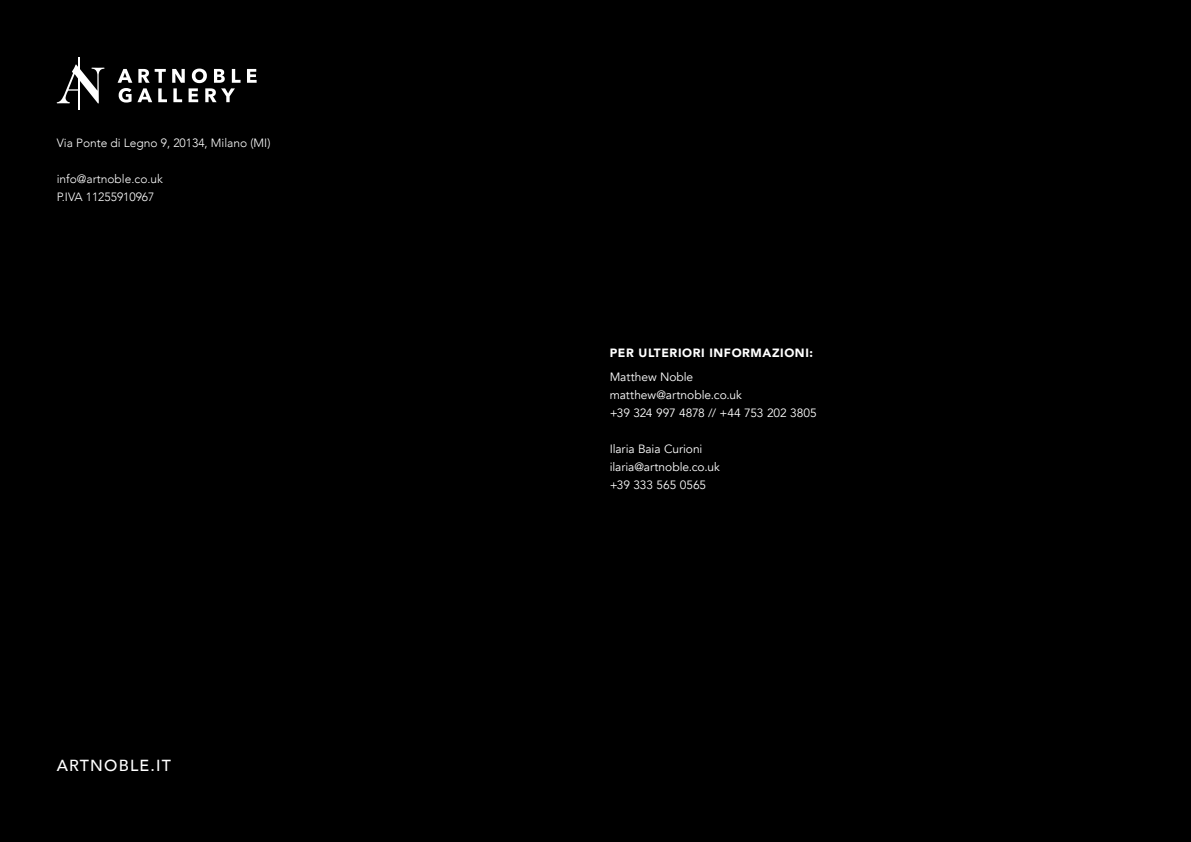
<style>
.page{position:relative;width:1191px;height:842px;background:#000}
.page>*{position:absolute;margin:0;border:0;box-sizing:border-box;transform-origin:0 0}
.t1{font:500 16px "Avenir";letter-spacing:.075em;color:#fff}
.t2{font:12px/18px "Avenir";letter-spacing:-.005em;color:#fff}
.t3{font:300 12px/18px "Avenir";color:#fff}
.t4{font:900 12px "Avenir";letter-spacing:.05em;color:#fff}
</style>
<div class="page">
<svg style="left:247px;top:69px;width:10px;height:14px"></svg>
<svg style="left:118px;top:69px;width:122px;height:34px"></svg>
<svg style="left:57px;top:64px;width:47px;height:40px"></svg>
<hr style="left:78px;top:57px;width:1px;height:53px;background:#fff">
<p class="t3" style="left:57px;top:134px;width:215px">Via Ponte di Legno 9, 20134, Milano (MI)</p>
<p class="t3" style="left:57px;top:170px;width:108px">info@artnoble.co.uk<br>P.IVA 11255910967</p>
<h1 class="t1" style="left:57px;top:752px;width:116px">ARTNOBLE.IT</h1>
<p class="t4" style="left:609px;top:342px;width:205px">PER ULTERIORI INFORMAZIONI:</p>
<p class="t2" style="left:609px;top:368px;width:209px">Matthew Noble matthew@artnoble.co.uk<br>+39 324 997 4878 // +44 753 202 3805</p>
<p class="t2" style="left:609px;top:440px;width:112px">Ilaria Baia Curioni ilaria@artnoble.co.uk +39 333 565 0565</p>
</div>
